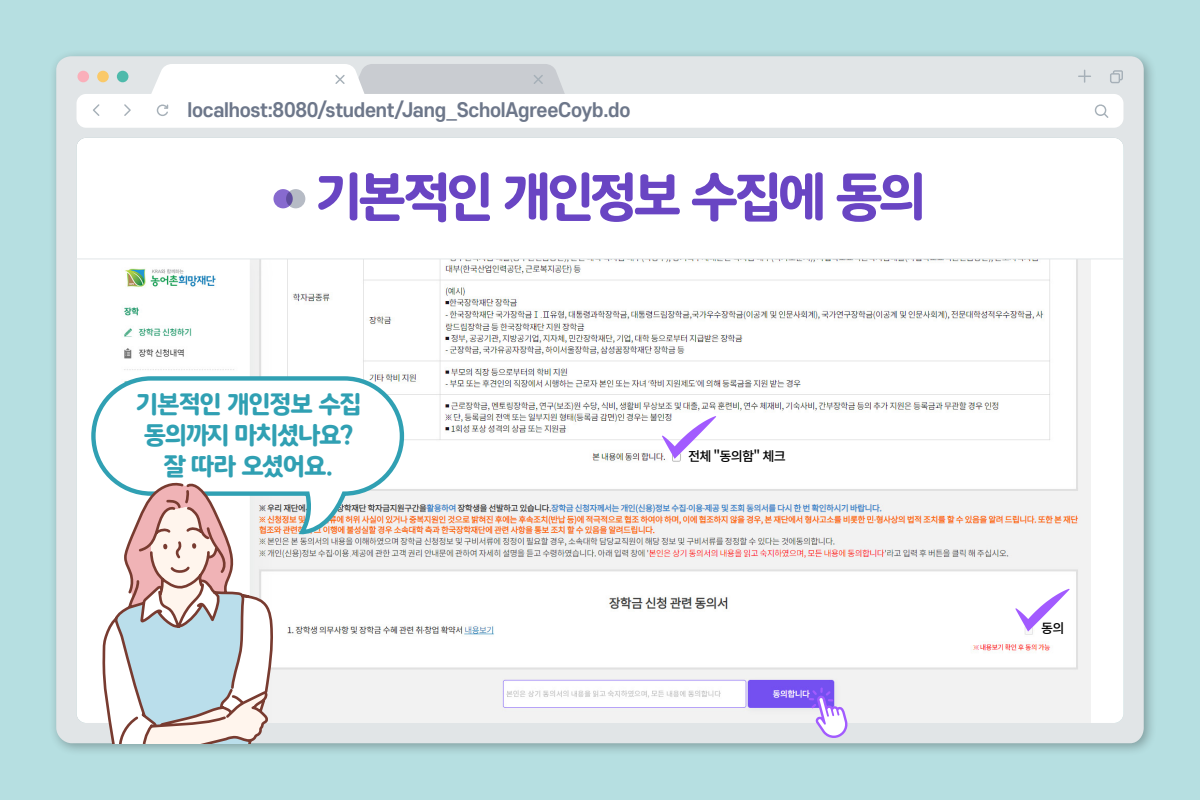
<style>
.page{position:relative;width:1200px;height:800px;background:#b6dfe1}
.page>*{position:absolute;margin:0;border:0;box-sizing:border-box;transform-origin:0 0}
.t1{font:51.25px "SD Gothic Neo Round h Eb";letter-spacing:-.075em;color:#6945c3}
.t2{font:800 24.38px/30.8px "Tmoney Round Wind";letter-spacing:-.075em;color:#30a0b3;text-align:center}
.t3{font:700 18.75px "S Core Dream 6";letter-spacing:-.015em;color:#6d778a}
.t4{font:500 13.12px "Noto Sans CJ Kkr";letter-spacing:-.06em;color:#000}
</style>
<div class="page">
<div style="left:49px;top:49px;width:1108px;height:708px;background:#000;opacity:.3"></div>
<div style="left:56px;top:56px;width:1088px;height:687px;background:#e1e5e7"></div>
<svg style="left:1078px;top:70px;width:13px;height:13px"></svg>
<svg style="left:1110px;top:70px;width:13px;height:13px"></svg>
<div style="left:77px;top:94px;width:1046px;height:34px;background:#fff;border-radius:10px"></div>
<svg style="left:157px;top:105px;width:11px;height:11px"></svg>
<svg style="left:1094px;top:104px;width:14px;height:14px"></svg>
<svg style="left:93px;top:104px;width:6px;height:12px"></svg>
<svg style="left:124px;top:104px;width:7px;height:12px"></svg>
<div style="left:77px;top:71px;width:12px;height:11px;background:#faafba;border-radius:50%"></div>
<div style="left:97px;top:71px;width:12px;height:11px;background:#fac969;border-radius:50%"></div>
<div style="left:117px;top:71px;width:11px;height:11px;background:#4ebaab;border-radius:50%"></div>
<svg style="left:149px;top:64px;width:418px;height:30px"></svg>
<div style="left:77px;top:138px;width:1046px;height:585px;background:#fff;border-radius:10px"></div>
<img style="left:124px;top:260px;width:967px;height:463px">
<hr style="left:76px;top:259px;width:1048px;height:1px;background:#e1e5e7">
<div style="left:273px;top:189px;width:20px;height:19px;background:#876acf;border-radius:50%"></div>
<svg style="left:286px;top:189px;width:19px;height:19px"></svg>
<svg style="left:91px;top:374px;width:315px;height:175px"></svg>
<div style="left:682px;top:446px;width:115px;height:19px;background:#fff"></div>
<svg style="left:662px;top:416px;width:54px;height:43px"></svg>
<div style="left:1035px;top:619px;width:37px;height:19px;background:#fff"></div>
<svg style="left:1015px;top:589px;width:55px;height:43px"></svg>
<svg style="left:809px;top:687px;width:39px;height:51px"></svg>
<svg style="left:100px;top:480px;width:176px;height:264px"></svg>
<p class="t3" style="left:188px;top:97px;width:445px">localhost:8080/student/Jang_ScholAgreeCoyb.do</p>
<h1 class="t1" style="left:315px;top:172px;width:613px">기본적인 개인정보 수집에 동의</h1>
<h2 class="t2" style="left:135px;top:388px;width:228px">기본적인 개인정보 수집 동의까지 마치셨나요? 잘 따라 오셨어요.</h2>
<p class="t4" style="left:688px;top:449px;width:99px">전체 "동의함" 체크</p>
<p class="t4" style="left:1041px;top:621px;width:25px">동의</p>
</div>
